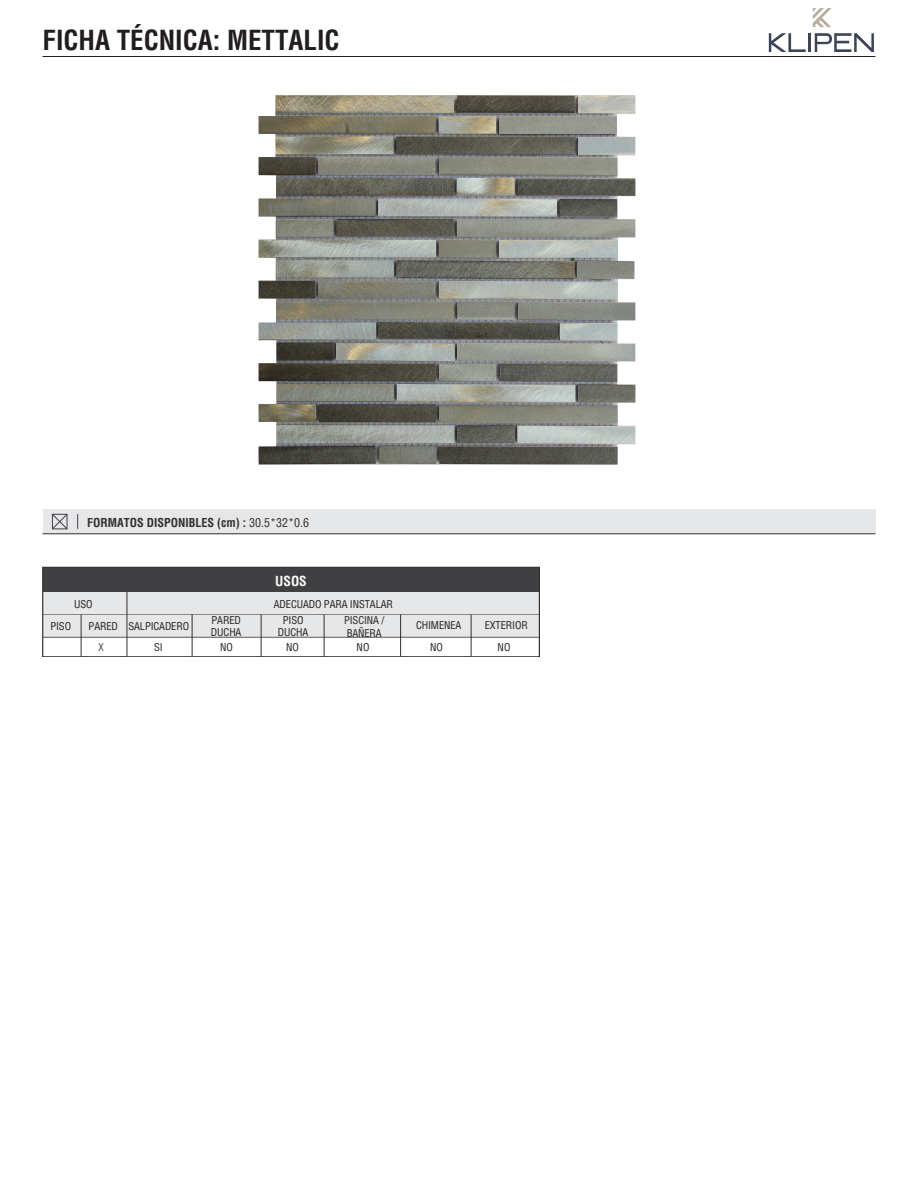
<style>
.page{position:relative;width:918px;height:1188px;background:#fff}
.page>*{position:absolute;margin:0;border:0;box-sizing:border-box;transform-origin:0 0}
.t1{font:700 condensed 27px "Helvetica LT Std";color:#221e1f}
.t2{font:700 condensed 13.5px "Helvetica LT Std";color:#fff}
.t3{font:700 condensed 12px "Helvetica LT Std";color:#312f30}
.t4{font:condensed 10.5px/12.6px "Helvetica LT Std";letter-spacing:-.01em;color:#221e1f}
.t5{font:300 condensed 10.5px "Helvetica LT Std";color:#221e1f}
.s1{font-weight:400}
</style>
<div class="page">
<hr style="left:43px;top:56px;width:832px;height:1px;background:#221e1f">
<svg style="left:769px;top:33px;width:105px;height:19px"></svg>
<svg style="left:813px;top:8px;width:19px;height:19px"></svg>
<div style="left:43px;top:592px;width:496px;height:45px;background:#e6e7e8"></div>
<div style="left:43px;top:567px;width:496px;height:25px;background:#404042"></div>
<div style="left:42px;top:567px;width:498px;height:90px;border:1px solid #312f30"></div>
<hr style="left:81px;top:614px;width:1px;height:43px;background:#312f30">
<hr style="left:127px;top:592px;width:1px;height:65px;background:#312f30">
<hr style="left:43px;top:637px;width:496px;height:1px;background:#312f30">
<hr style="left:43px;top:614px;width:496px;height:1px;background:#312f30">
<div style="left:43px;top:510px;width:832px;height:24px;background:#e6e7e8"></div>
<hr style="left:43px;top:533px;width:832px;height:1px;background:#312f30">
<svg style="left:51px;top:513px;width:17px;height:17px"></svg>
<svg style="left:77px;top:514px;width:1px;height:15px"></svg>
<hr style="left:192px;top:614px;width:1px;height:43px;background:#312f30">
<hr style="left:261px;top:614px;width:1px;height:43px;background:#312f30">
<hr style="left:324px;top:614px;width:1px;height:43px;background:#312f30">
<hr style="left:400px;top:614px;width:1px;height:43px;background:#312f30">
<hr style="left:471px;top:614px;width:1px;height:43px;background:#312f30">
<img style="left:258px;top:95px;width:378px;height:370px">
<h1 class="t1" style="left:43px;top:23px;width:299px">FICHA TÉCNICA: METTALIC</h1>
<p class="t3" style="left:87px;top:515px;width:224px">FORMATOS DISPONIBLES (cm) : <span class="s1">30.5*32*0.6</span></p>
<p class="t4" style="left:74px;top:598px;width:20px">USO</p>
<p class="t4" style="left:50px;top:620px;width:22px">PISO</p>
<p class="t4" style="left:89px;top:620px;width:31px">PARED</p>
<p class="t5" style="left:99px;top:640px;width:7px">X</p>
<p class="t2" style="left:275px;top:572px;width:33px">USOS</p>
<p class="t4" style="left:274px;top:598px;width:121px">ADECUADO PARA INSTALAR</p>
<p class="t4" style="left:128px;top:620px;width:62px">SALPICADERO</p>
<p class="t4" style="left:211px;top:614px;width:32px">PARED<br>DUCHA</p>
<p class="t4" style="left:278px;top:614px;width:32px;text-align:center">PISO<br>DUCHA</p>
<p class="t4" style="left:344px;top:614px;width:42px">PISCINA /<br>BAÑERA</p>
<p class="t4" style="left:416px;top:618px;width:47px">CHIMENEA</p>
<p class="t4" style="left:485px;top:618px;width:45px">EXTERIOR</p>
<p class="t4" style="left:154px;top:641px;width:10px">SI</p>
<p class="t4" style="left:220px;top:641px;width:14px">NO</p>
<p class="t4" style="left:286px;top:641px;width:14px">NO</p>
<p class="t4" style="left:357px;top:641px;width:14px">NO</p>
<p class="t4" style="left:430px;top:641px;width:14px">NO</p>
<p class="t4" style="left:498px;top:641px;width:14px">NO</p>
</div>
